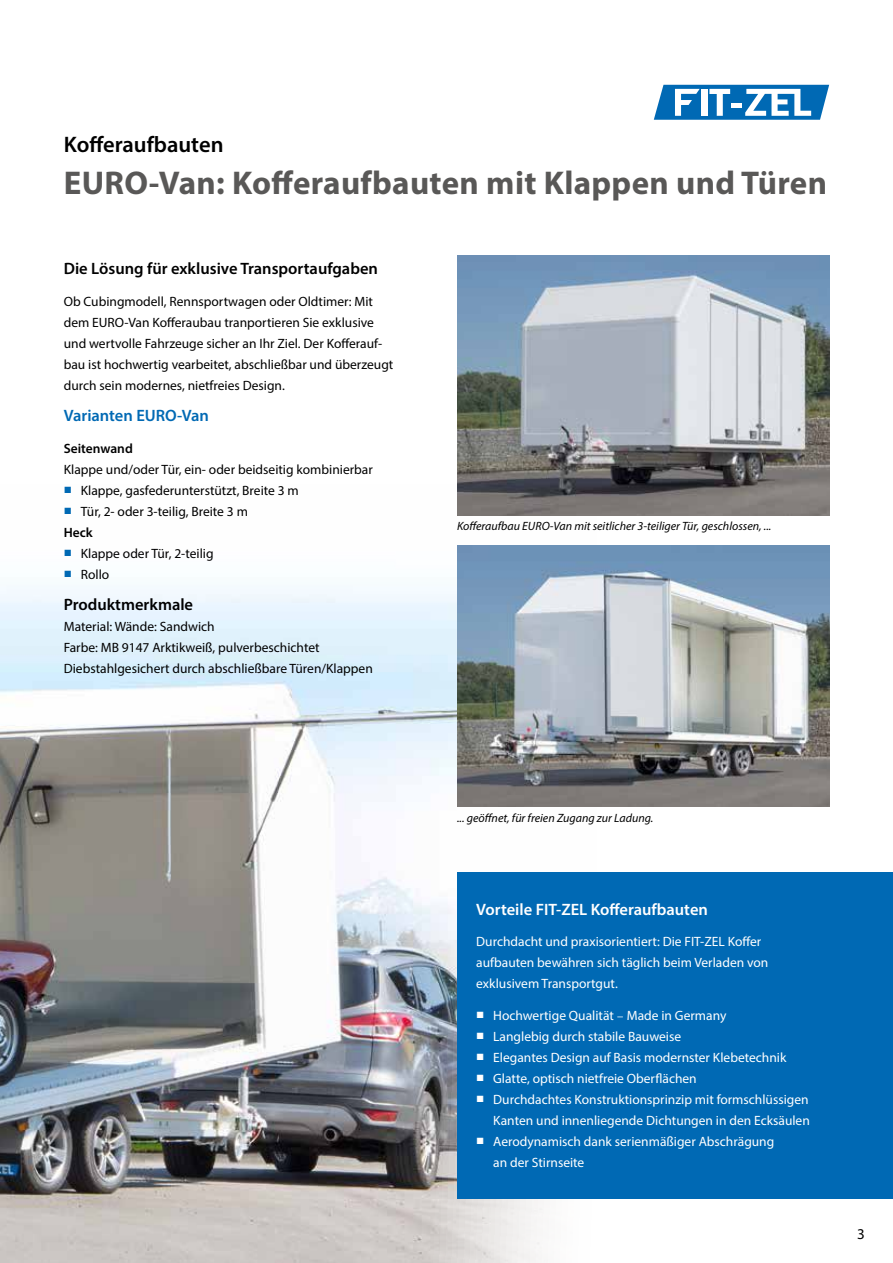
<style>
.page{position:relative;width:893px;height:1263px;background:#fff}
.page>*{position:absolute;margin:0;border:0;box-sizing:border-box;transform-origin:0 0}
.t1{font:700 33px "Myriad Pro";letter-spacing:.01em;color:#595857}
.t2{font:600 22.5px "Myriad Pro";color:#000}
.t3{font:600 16.5px "Myriad Pro";color:#000}
.t4{font:600 16.5px "Myriad Pro";color:#fff}
.t5{font:600 16.5px "Myriad Pro";color:#0069b4}
.t6{font:15px "Myriad Pro";color:#000}
.t7{font:13.5px/21px "Myriad Pro";color:#000}
.t8{font:13.5px/21px "Myriad Pro";color:#fff}
.t9{font:600 13.5px "Myriad Pro";color:#000}
.t10{font:italic 12px "Myriad Pro";color:#000}
.s1{font-family:"Arial";color:#0069b4}
.s2{font-weight:600}
.s3{font-family:"Arial"}
.s4{font-family:"Minion Pro"}
</style>
<div class="page">
<img style="left:0;top:545px;width:596px;height:718px">
<div style="left:457px;top:873px;width:436px;height:326px;background:#0069b4"></div>
<div style="left:0;top:462px;width:571px;height:146px;background:#fff"></div>
<img style="left:457px;top:546px;width:372px;height:260px">
<img style="left:457px;top:255px;width:372px;height:261px">
<svg style="left:654px;top:85px;width:175px;height:35px"></svg>
<h2 class="t2" style="left:64px;top:130px;width:161px">Kofferaufbauten</h2>
<h1 class="t1" style="left:64px;top:162px;width:765px">EURO-Van: Kofferaufbauten mit Klappen und Türen</h1>
<p class="t3" style="left:64px;top:258px;width:316px">Die Lösung für exklusive Transportaufgaben</p>
<p class="t7" style="left:64px;top:290px;width:331px">Ob Cubingmodell, Rennsportwagen oder Oldtimer: Mit dem EURO-Van Kofferaubau tranportieren Sie exklusive und wertvolle Fahrzeuge sicher an Ihr Ziel. Der Kofferauf&shy;bau ist hochwertig vearbeitet, abschließbar und überzeugt durch sein modernes, nietfreies Design.</p>
<p class="t5" style="left:64px;top:405px;width:147px">Varianten EURO-Van</p>
<p class="t9" style="left:64px;top:439px;width:71px">Seitenwand</p>
<p class="t7" style="left:64px;top:458px;width:311px">Klappe und/oder Tür, ein- oder beidseitig kombinierbar</p>
<p class="t7" style="left:64px;top:479px;width:237px"><span class="s1">■</span> Klappe, gasfederunterstützt, Breite 3 m</p>
<p class="t7" style="left:64px;top:500px;width:186px"><span class="s1">■</span> Tür, 2- oder 3-teilig, Breite 3 m<br><span class="s2">Heck</span></p>
<p class="t7" style="left:64px;top:542px;width:151px"><span class="s1">■</span> Klappe oder Tür, 2-teilig</p>
<p class="t7" style="left:64px;top:563px;width:47px"><span class="s1">■</span> Rollo</p>
<p class="t3" style="left:64px;top:594px;width:131px">Produktmerkmale</p>
<p class="t7" style="left:64px;top:616px;width:311px">Material: Wände: Sandwich<br>Farbe: MB 9147 Arktikweiß, pulverbeschichtet<br>Diebstahlgesichert durch abschließbare Türen/Klappen</p>
<p class="t10" style="left:457px;top:519px;width:316px">Kofferaufbau EURO-Van mit seitlicher 3-teiliger Tür, geschlossen, ...</p>
<p class="t10" style="left:457px;top:811px;width:198px">... geöffnet, für freien Zugang zur Ladung.</p>
<p class="t4" style="left:476px;top:899px;width:233px">Vorteile FIT-ZEL Kofferaufbauten</p>
<p class="t8" style="left:476px;top:931px;width:294px">Durchdacht und praxisorientiert: Die FIT-ZEL Koffer aufbauten bewähren sich täglich beim Verladen von exklusivem Transportgut.</p>
<p class="t8" style="left:476px;top:1004px;width:252px"><span class="s3">■</span> Hochwertige Qualität <span class="s4">–</span> Made in Germany</p>
<p class="t8" style="left:476px;top:1025px;width:206px"><span class="s3">■</span> Langlebig durch stabile Bauweise</p>
<p class="t8" style="left:476px;top:1046px;width:312px"><span class="s3">■</span> Elegantes Design auf Basis modernster Klebetechnik</p>
<p class="t8" style="left:476px;top:1067px;width:222px"><span class="s3">■</span> Glatte, optisch nietfreie Oberflächen</p>
<p class="t8" style="left:476px;top:1088px;width:335px;text-align:right"><span class="s3">■</span> Durchdachtes Konstruktionsprinzip mit formschlüssigen<br>Kanten und innenliegende Dichtungen in den Ecksäulen</p>
<p class="t8" style="left:493px;top:1130px;width:283px;text-indent:-17px"><span class="s3">■</span> Aerodynamisch dank serienmäßiger Abschrägung an der Stirnseite</p>
<p class="t6" style="left:857px;top:1224px;width:9px">3</p>
</div>
